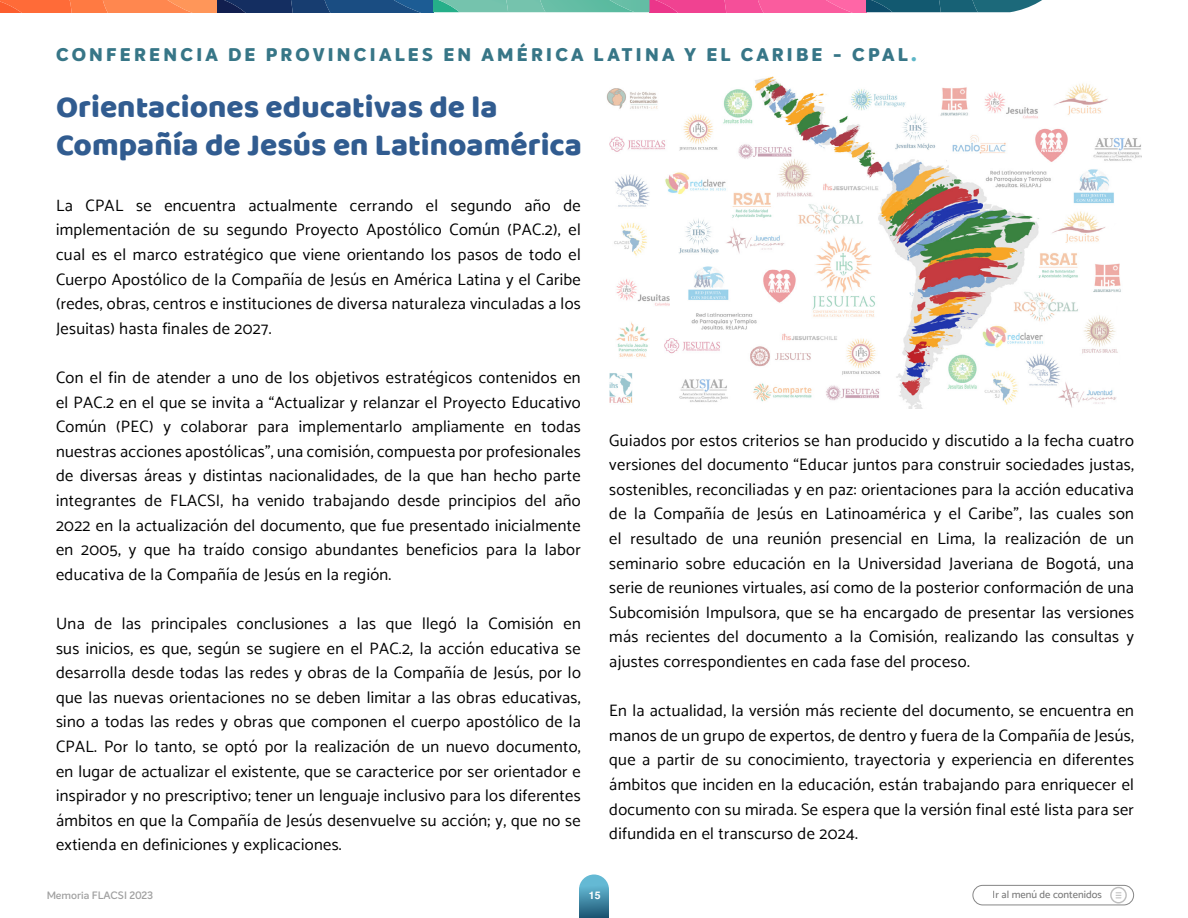
<style>
.page{position:relative;width:1188px;height:918px;background:#fff}
.page>*{position:absolute;margin:0;border:0;box-sizing:border-box;transform-origin:0 0}
.t1{font:31.5px/37.8px "Baloo";color:#315c90}
.t2{font:800 18px "Intelo";letter-spacing:.18em;color:#377687}
.t3{font:16.5px/24.6px "Catamaran";letter-spacing:.02em;color:#000;text-align:justify}
.t4{font:500 10.5px "Catamaran";color:#3e3e3e}
.t5{font:600 10.5px "Intelo";color:#535353}
.t6{font:700 10.5px "Helvetica";color:#fff}
.s1{font-size:22.5px;color:#5db6c7}
</style>
<div class="page">
<div style="left:973px;top:885px;width:161px;height:20px;border:1px solid #3e3e3e;border-radius:10px"></div>
<svg style="left:1110px;top:887px;width:17px;height:16px"></svg>
<svg style="left:579px;top:874px;width:30px;height:44px"></svg>
<svg style="left:0;top:0;width:1042px;height:12px;background:#89727e"></svg>
<img style="left:606px;top:77px;width:536px;height:331px">
<div style="left:1120px;top:176px;width:50px;height:37px;background:#fff;border-radius:50%"></div>
<div style="left:1109px;top:218px;width:50px;height:37px;background:#fff;border-radius:50%"></div>
<div style="left:1117px;top:289px;width:43px;height:47px;background:#fff;border-radius:50%"></div>
<div style="left:1120px;top:320px;width:43px;height:94px;background:#fff;border-radius:50%"></div>
<p class="t2" style="left:56px;top:43px;width:862px">CONFERENCIA DE PROVINCIALES EN AMÉRICA LATINA Y EL CARIBE - CPAL<span class="s1">.</span></p>
<h1 class="t1" style="left:56px;top:88px;width:528px">Orientaciones educativas de la<br>Compañía de Jesús en Latinoamérica</h1>
<p class="t3" style="left:56px;top:193px;width:526px">La CPAL se encuentra actualmente cerrando el segundo año de implementación de su segundo Proyecto Apostólico Común (PAC.2), el cual es el marco estratégico que viene orientando los pasos de todo el Cuerpo Apostólico de la Compañía de Jesús en América Latina y el Caribe (redes, obras, centros e instituciones de diversa naturaleza vinculadas a los Jesuitas) hasta finales de 2027.</p>
<p class="t3" style="left:56px;top:365px;width:526px">Con el fin de atender a uno de los objetivos estratégicos contenidos en el PAC.2 en el que se invita a “Actualizar y relanzar el Proyecto Educativo Común (PEC) y colaborar para implementarlo ampliamente en todas nuestras acciones apostólicas”, una comisión, compuesta por profesionales de diversas áreas y distintas nacionalidades, de la que han hecho parte integrantes de FLACSI, ha venido trabajando desde principios del año 2022 en la actualización del documento, que fue presentado inicialmente en 2005, y que ha traído consigo abundantes beneficios para la labor educativa de la Compañía de Jesús en la región.</p>
<p class="t3" style="left:56px;top:611px;width:526px">Una de las principales conclusiones a las que llegó la Comisión en sus inicios, es que, según se sugiere en el PAC.2, la acción educativa se desarrolla desde todas las redes y obras de la Compañía de Jesús, por lo que las nuevas orientaciones no se deben limitar a las obras educativas, sino a todas las redes y obras que componen el cuerpo apostólico de la CPAL. Por lo tanto, se optó por la realización de un nuevo documento, en lugar de actualizar el existente, que se caracterice por ser orientador e inspirador y no prescriptivo; tener un lenguaje inclusivo para los diferentes ámbitos en que la Compañía de Jesús desenvuelve su acción; y, que no se extienda en definiciones y explicaciones.</p>
<p class="t3" style="left:609px;top:428px;width:526px">Guiados por estos criterios se han producido y discutido a la fecha cuatro versiones del documento “Educar juntos para construir sociedades justas, sostenibles, reconciliadas y en paz: orientaciones para la acción educativa de la Compañía de Jesús en Latinoamérica y el Caribe”, las cuales son el resultado de una reunión presencial en Lima, la realización de un seminario sobre educación en la Universidad Javeriana de Bogotá, una serie de reuniones virtuales, así como de la posterior conformación de una Subcomisión Impulsora, que se ha encargado de presentar las versiones más recientes del documento a la Comisión, realizando las consultas y ajustes correspondientes en cada fase del proceso.</p>
<p class="t3" style="left:609px;top:698px;width:526px">En la actualidad, la versión más reciente del documento, se encuentra en manos de un grupo de expertos, de dentro y fuera de la Compañía de Jesús, que a partir de su conocimiento, trayectoria y experiencia en diferentes ámbitos que inciden en la educación, están trabajando para enriquecer el documento con su mirada. Se espera que la versión final esté lista para ser difundida en el transcurso de 2024.</p>
<p class="t5" style="left:46px;top:889px;width:108px">Memoria FLACSI 2023</p>
<p class="t6" style="left:589px;top:889px;width:13px">15</p>
<p class="t4" style="left:993px;top:888px;width:111px">Ir al menú de contenidos</p>
</div>
